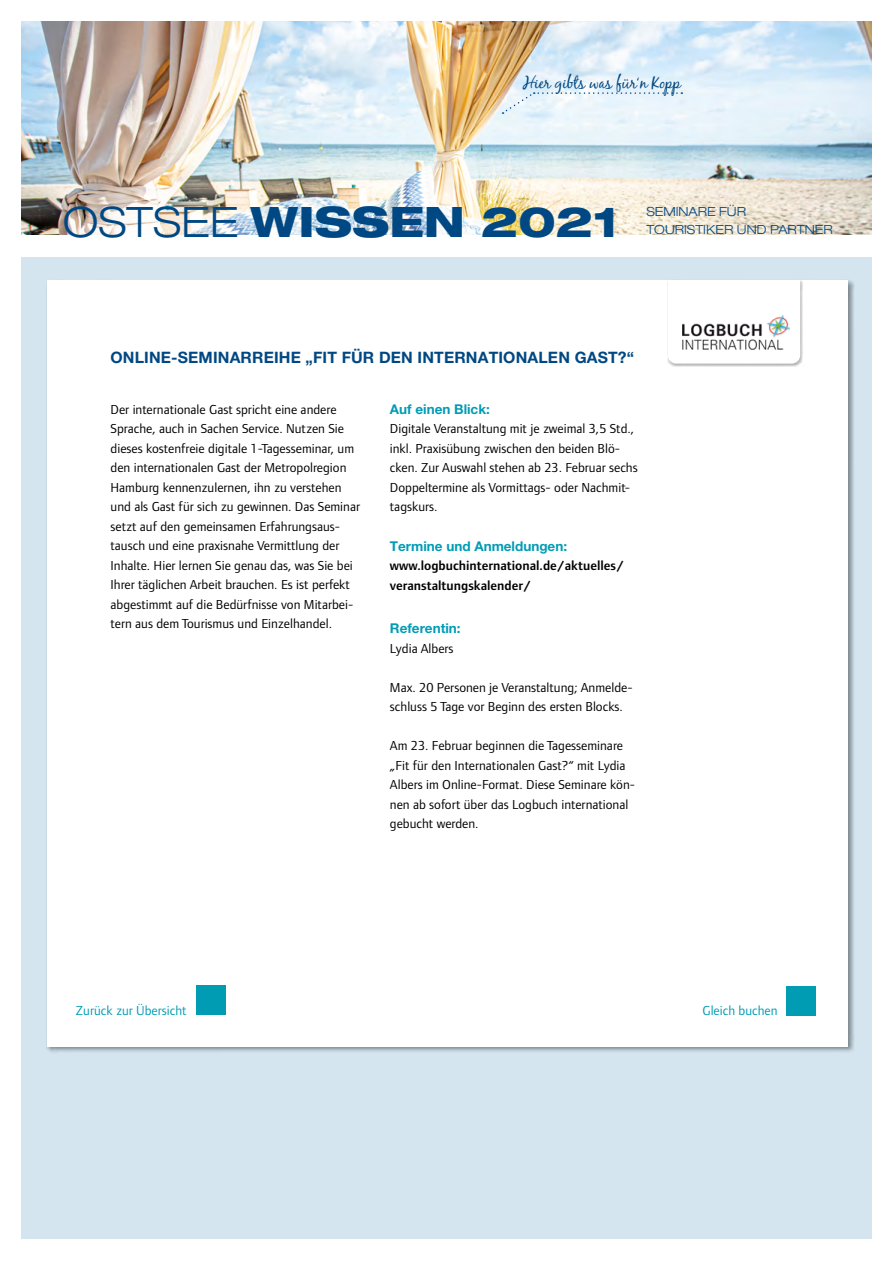
<style>
.page{position:relative;width:893px;height:1263px;background:#fff}
.page>*{position:absolute;margin:0;border:0;box-sizing:border-box;transform-origin:0 0}
.t1{font:800 expanded 42px "Helvetica Neue LT Pro";color:#004883}
.t2{font:16.5px "Black Jack";color:#004883}
.t3{font:700 15.75px "Helvetica Neue LT Pro";letter-spacing:.01em;color:#004883}
.t4{font:13.5px/19.5px "Foundry Form Sans";color:#000}
.t5{font:600 13.5px/19.5px "Foundry Form Sans";color:#000}
.t6{font:700 13.5px "Helvetica Neue LT Pro";color:#009cb4}
.t7{font:13.5px "Foundry Form Sans";color:#009cb4}
.t8{font:300 expanded 12.6px/18px "Helvetica Neue LT Pro";color:#004883}
.s1{font-weight:300}
</style>
<div class="page">
<div style="left:21px;top:257px;width:851px;height:981px;background:#d4e5ef"></div>
<div style="left:47px;top:280px;width:801px;height:766px;background:#fff"></div>
<div style="left:786px;top:986px;width:30px;height:30px;background:#009cb4"></div>
<div style="left:667px;top:280px;width:137px;height:87px;background:#000;opacity:.3"></div>
<svg style="left:668px;top:280px;width:132px;height:84px"></svg>
<img style="left:683px;top:314px;width:107px;height:42px">
<img style="left:21px;top:21px;width:851px;height:214px">
<svg style="left:502px;top:92px;width:180px;height:22px"></svg>
<div style="left:196px;top:985px;width:30px;height:30px;background:#009cb4"></div>
<p class="t2" style="left:523px;top:73px;width:159px">Hier gibts was für‘n Kopp</p>
<h1 class="t1" style="left:63px;top:195px;width:558px"><span class="s1">OSTSEE</span> WISSEN 2021</h1>
<p class="t8" style="left:646px;top:202px;width:188px">SEMINARE FÜR<br>TOURISTIKER UND PARTNER</p>
<p class="t3" style="left:111px;top:347px;width:525px">ONLINE-SEMINARREIHE „FIT FÜR DEN INTERNATIONALEN GAST?“</p>
<p class="t4" style="left:111px;top:399px;width:251px">Der internationale Gast spricht eine andere Sprache, auch in Sachen Service. Nutzen Sie dieses kostenfreie digitale 1-Tagesseminar, um den internationalen Gast der Metropolregion Hamburg kennenzulernen, ihn zu verstehen und als Gast für sich zu gewinnen. Das Seminar setzt auf den gemeinsamen Erfahrungsaus&shy;tausch und eine praxisnahe Vermittlung der Inhalte. Hier lernen Sie genau das, was Sie bei Ihrer täglichen Arbeit brauchen. Es ist perfekt abgestimmt auf die Bedürfnisse von Mitarbei&shy;tern aus dem Tourismus und Einzelhandel.</p>
<p class="t6" style="left:390px;top:400px;width:101px">Auf einen Blick:</p>
<p class="t4" style="left:390px;top:419px;width:249px">Digitale Veranstaltung mit je zweimal 3,5 Std., inkl. Praxisübung zwischen den beiden Blö&shy;cken. Zur Auswahl stehen ab 23. Februar sechs Doppeltermine als Vormittags- oder Nachmit&shy;tagskurs.</p>
<p class="t6" style="left:390px;top:537px;width:179px">Termine und Anmeldungen:</p>
<p class="t5" style="left:390px;top:556px;width:236px">www.logbuchinternational.de/aktuelles/ veranstaltungskalender/</p>
<p class="t6" style="left:390px;top:620px;width:72px">Referentin:</p>
<p class="t4" style="left:390px;top:638px;width:65px">Lydia Albers</p>
<p class="t4" style="left:390px;top:677px;width:244px">Max. 20 Personen je Veranstaltung; Anmelde&shy;schluss 5 Tage vor Beginn des ersten Blocks.</p>
<p class="t4" style="left:390px;top:736px;width:247px">Am 23. Februar beginnen die Tagesseminare „Fit für den Internationalen Gast?“ mit Lydia Albers im Online-Format. Diese Seminare kön&shy;nen ab sofort über das Logbuch international gebucht werden.</p>
<p class="t7" style="left:76px;top:1002px;width:112px">Zurück zur Übersicht</p>
<p class="t7" style="left:702px;top:1002px;width:77px">Gleich buchen</p>
</div>
